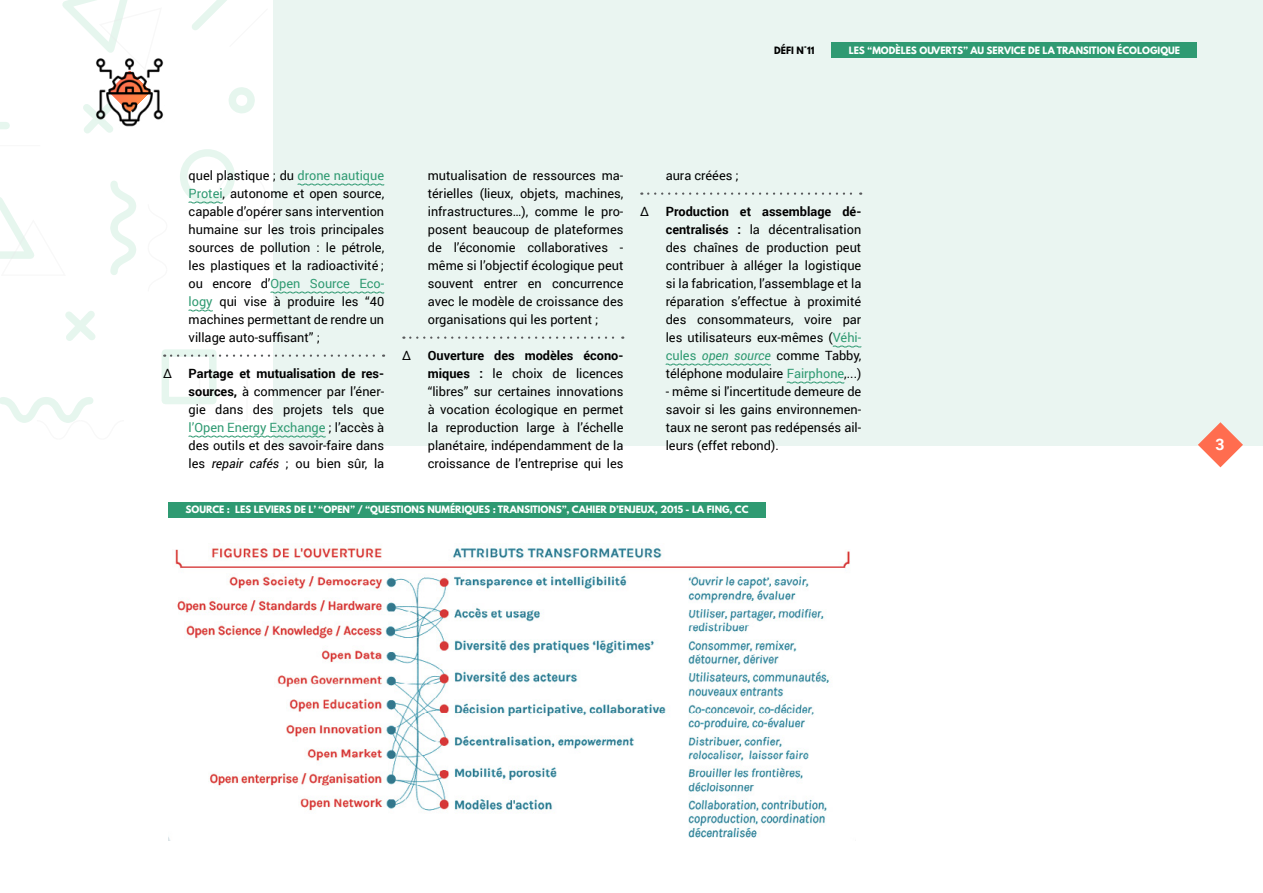
<style>
.page{position:relative;width:1263px;height:893px;background:#fff}
.page>*{position:absolute;margin:0;border:0;box-sizing:border-box;transform-origin:0 0}
.t1{font:700 15.75px "Roboto";color:#fff}
.t2{font:12.75px/18px "Roboto";color:#000;text-align:justify}
.t3{font:700 9px "League Spartan";color:#fff}
.t4{font:700 9px "League Spartan";color:#000}
.s1{color:#2f9a72}
.s2{font-weight:700}
.s3{font-style:italic;color:#2f9a72}
.s4{font-style:italic}
</style>
<div class="page">
<svg style="left:65px;top:311px;width:31px;height:30px"></svg>
<div style="left:180px;top:149px;width:55px;height:55px;border:8px solid #00a55b;border-radius:50%"></div>
<svg style="left:110px;top:181px;width:26px;height:94px"></svg>
<div style="left:0;top:122px;width:6px;height:7px;background:#e6f6ee"></div>
<svg style="left:0;top:197px;width:34px;height:62px"></svg>
<div style="left:217px;top:172px;width:49px;height:49px;border:2px solid #000;border-radius:50%"></div>
<svg style="left:0;top:397px;width:93px;height:26px"></svg>
<hr style="left:0;top:145px;width:40px;height:1px;background:#000">
<svg style="left:192px;top:0;width:35px;height:30px"></svg>
<svg style="left:229px;top:87px;width:26px;height:27px"></svg>
<div style="left:273px;top:0;width:990px;height:445px;background:#eaf5f1"></div>
<svg style="left:62px;top:0;width:65px;height:134px"></svg>
<img style="left:94px;top:57px;width:70px;height:70px">
<svg style="left:648px;top:192px;width:213px;height:3px"></svg>
<svg style="left:832px;top:345px;width:30px;height:3px"></svg>
<svg style="left:665px;top:363px;width:106px;height:3px"></svg>
<svg style="left:786px;top:381px;width:59px;height:3px"></svg>
<svg style="left:410px;top:336px;width:213px;height:3px"></svg>
<svg style="left:297px;top:183px;width:88px;height:3px"></svg>
<svg style="left:188px;top:201px;width:35px;height:3px"></svg>
<svg style="left:270px;top:291px;width:115px;height:3px"></svg>
<svg style="left:188px;top:309px;width:25px;height:3px"></svg>
<svg style="left:171px;top:354px;width:213px;height:3px"></svg>
<svg style="left:188px;top:435px;width:138px;height:3px"></svg>
<div style="left:168px;top:502px;width:597px;height:16px;background:#2f9a72"></div>
<img style="left:168px;top:548px;width:682px;height:293px">
<div style="left:832px;top:43px;width:365px;height:15px;background:#2f9a72"></div>
<svg style="left:1198px;top:422px;width:45px;height:45px"></svg>
<p class="t4" style="left:774px;top:43px;width:42px">DÉFI N°11</p>
<p class="t3" style="left:849px;top:43px;width:333px">LES “MODÈLES OUVERTS” AU SERVICE DE LA TRANSITION ÉCOLOGIQUE</p>
<p class="t2" style="left:189px;top:166px;width:197px">quel plastique ; du <span class="s1">drone nautique Protei</span>, autonome et open source, capable d’opérer sans intervention humaine sur les trois principales sources de pollution : le pétrole, les plastiques et la radioactivité ; ou encore d’<span class="s1">Open Source Eco&shy;logy</span> qui vise à produire les “40 machines permettant de rendre un village auto-suffisant” ;</p>
<p class="t2" style="left:428px;top:166px;width:197px">mutualisation de ressources ma&shy;térielles (lieux, objets, machines, infrastructures…), comme le pro&shy;posent beaucoup de plateformes de l’économie collaboratives - même si l’objectif écologique peut souvent entrer en concurrence avec le modèle de croissance des organisations qui les portent ;</p>
<p class="t2" style="left:666px;top:166px;width:75px">aura créées ;</p>
<p class="t2" style="left:640px;top:202px;width:11px">∆</p>
<p class="t2" style="left:666px;top:202px;width:197px"><span class="s2">Production et assemblage dé&shy;centralisés :</span> la décentralisation des chaînes de production peut contribuer à alléger la logistique si la fabrication, l’assemblage et la réparation s’effectue à proximité des consommateurs, voire par les utilisateurs eux-mêmes (<span class="s1">Véhi&shy;cules</span> <span class="s3">open source</span> comme Tabby, téléphone modulaire <span class="s1">Fairphone</span>,...)</p>
<p class="t2" style="left:666px;top:382px;width:197px">- même si l'incertitude demeure de savoir si les gains environnemen&shy;taux ne seront pas redépensés ail&shy;leurs (effet rebond).</p>
<p class="t2" style="left:402px;top:346px;width:11px">∆</p>
<p class="t2" style="left:428px;top:346px;width:197px"><span class="s2">Ouverture des modèles écono&shy;miques :</span> le choix de licences “libres” sur certaines innovations à vocation écologique en permet la reproduction large à l’échelle planétaire, indépendamment de la croissance de l’entreprise qui les</p>
<p class="t2" style="left:163px;top:364px;width:11px">∆</p>
<p class="t2" style="left:189px;top:364px;width:197px"><span class="s2">Partage et mutualisation de res&shy;sources,</span> à commencer par l’éner&shy;gie dans des projets tels que <span class="s1">l’Open Energy Exchange</span> ; l’accès à des outils et des savoir-faire dans les <span class="s4">repair cafés</span> ; ou bien sûr, la</p>
<p class="t3" style="left:185px;top:503px;width:564px">SOURCE : LES LEVIERS DE L’ “OPEN” / “QUESTIONS NUMÉRIQUES : TRANSITIONS”, CAHIER D’ENJEUX, 2015 - LA FING, CC</p>
<p class="t1" style="left:1215px;top:433px;width:11px">3</p>
</div>
